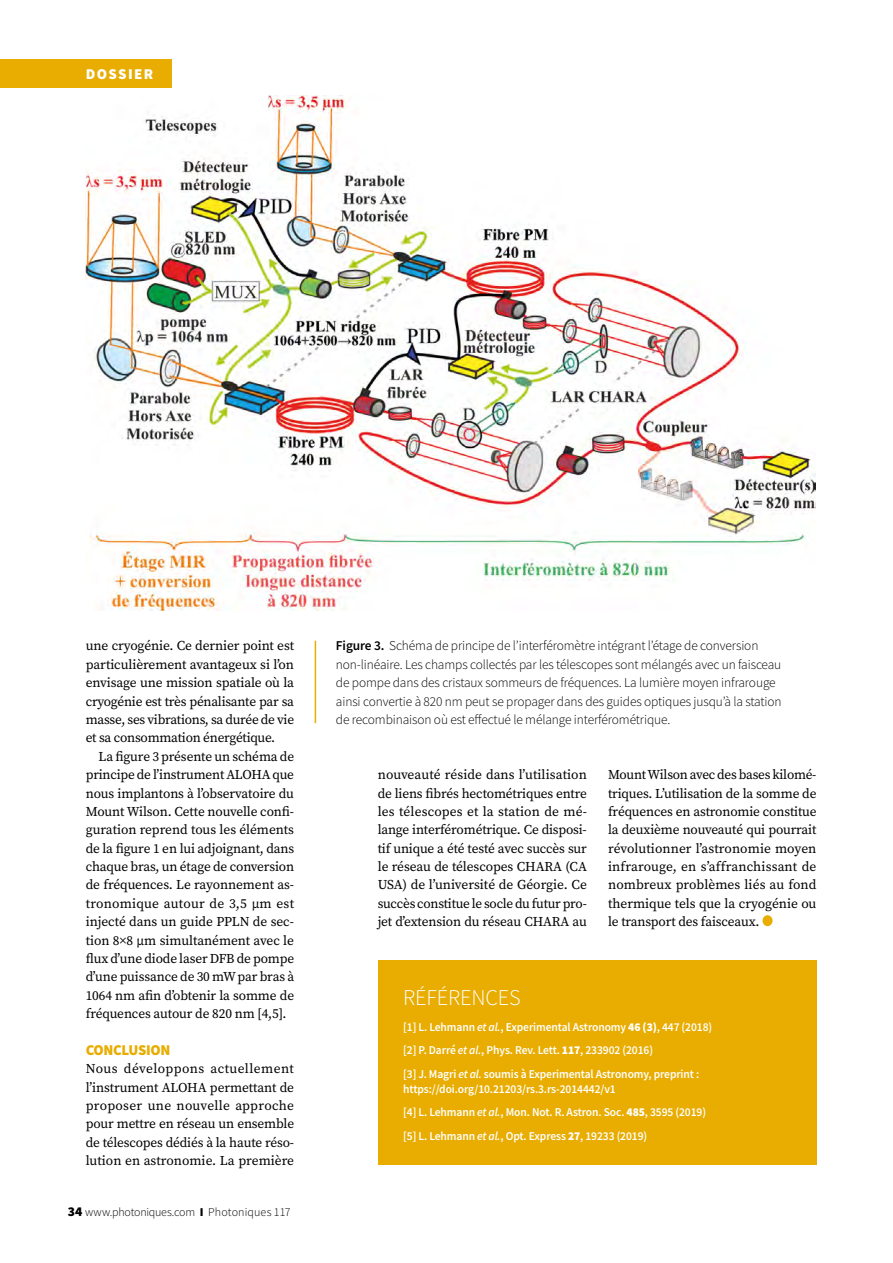
<style>
.page{position:relative;width:893px;height:1263px;background:#fff}
.page>*{position:absolute;margin:0;border:0;box-sizing:border-box;transform-origin:0 0}
.t1{font:300 22.5px "Source Sans Pro";letter-spacing:-.01em;color:#fff}
.t2{font:900 15px "Source Sans Pro";letter-spacing:-.02em;color:#e8ad00}
.t3{font:900 15px "Source Sans Pro";letter-spacing:.09em;color:#fff}
.t4{font:13.5px/18.3px "Source Serif Pro";letter-spacing:-.01em;color:#000;text-align:justify}
.t5{font:300 13.5px/18.3px "Source Sans Pro";letter-spacing:-.01em;color:#000}
.t6{font:600 12px/23.5px "Source Sans Pro";letter-spacing:-.01em;color:#fff;scale:.96 1}
.t7{font:300 12px "Source Sans Pro";letter-spacing:-.005em;color:#000}
.s1{font-weight:900;font-size:13.5px}
.s2{font-weight:900}
.s3{font-weight:600}
.s4{font-style:italic}
</style>
<div class="page">
<div style="left:0;top:60px;width:171px;height:28px;background:#e8ad00"></div>
<img style="left:85px;top:96px;width:730px;height:515px">
<div style="left:762px;top:915px;width:10px;height:11px;background:#e8ad00;border-radius:50%"></div>
<hr style="left:315px;top:641px;width:1px;height:82px;background:#e8ad00">
<div style="left:378px;top:960px;width:438px;height:205px;background:#e8ad00"></div>
<p class="t3" style="left:86px;top:64px;width:69px">DOSSIER</p>
<p class="t4" style="left:86px;top:637px;width:210px">une cryogénie. Ce dernier point est particulièrement avantageux si l’on envisage une mission spatiale où la cryogénie est très pénalisante par sa masse, ses vibrations, sa durée de vie et sa consommation énergétique.</p>
<p class="t4" style="left:86px;top:747px;width:210px;text-indent:13px">La figure 3 présente un schéma de principe de l’instrument ALOHA que nous implantons à l’observatoire du Mount Wilson. Cette nouvelle confi&shy;guration reprend tous les éléments de la figure 1 en lui adjoignant, dans chaque bras, un étage de conversion de fréquences. Le rayonnement as&shy;tronomique autour de 3,5 µm est injecté dans un guide PPLN de sec&shy;tion 8×8 µm simultanément avec le flux d’une diode laser DFB de pompe d’une puissance de 30 mW par bras à 1064 nm afin d’obtenir la somme de fréquences autour de 820 nm [4,5].</p>
<p class="t2" style="left:86px;top:1039px;width:86px">CONCLUSION</p>
<p class="t4" style="left:86px;top:1059px;width:210px">Nous développons actuellement l’instrument ALOHA permettant de proposer une nouvelle approche pour mettre en réseau un ensemble de télescopes dédiés à la haute réso&shy;lution en astronomie. La première</p>
<p class="t7" style="left:68px;top:1205px;width:224px"><span class="s1">34</span> www.photoniques.com <span class="s2">I</span> Photoniques 117</p>
<p class="t5" style="left:336px;top:637px;width:447px"><span class="s3">Figure 3.</span> Schéma de principe de l’interféromètre intégrant l’étage de conversion non-linéaire. Les champs collectés par les télescopes sont mélangés avec un faisceau de pompe dans des cristaux sommeurs de fréquences. La lumière moyen infrarouge ainsi convertie à 820 nm peut se propager dans des guides optiques jusqu’à la station de recombinaison où est effectué le mélange interférométrique.</p>
<p class="t4" style="left:378px;top:765px;width:211px">nouveauté réside dans l’utilisation de liens fibrés hectométriques entre les télescopes et la station de mé&shy;lange interférométrique. Ce disposi&shy;tif unique a été testé avec succès sur le réseau de télescopes CHARA (CA USA) de l’université de Géorgie. Ce succès constitue le socle du futur pro&shy;jet d’extension du réseau CHARA au</p>
<p class="t4" style="left:608px;top:765px;width:210px">Mount Wilson avec des bases kilomé&shy;triques. L’utilisation de la somme de fréquences en astronomie constitue la deuxième nouveauté qui pourrait révolutionner l’astronomie moyen infrarouge, en s’affranchissant de nombreux problèmes liés au fond thermique tels que la cryogénie ou le transport des faisceaux.</p>
<h1 class="t1" style="left:403px;top:983px;width:119px">RÉFÉRENCES</h1>
<p class="t6" style="left:403px;top:1015px;width:323px">[1] L. Lehmann <span class="s4">et al.</span>, Experimental Astronomy <span class="s2">46 (3)</span>, 447 (2018) [2] P. Darré <span class="s4">et al.</span>, Phys. Rev. Lett. <span class="s2">117</span>, 233902 (2016)<br>[3] J. Magri <span class="s4">et al.</span> soumis à Experimental Astronomy, preprint :</p>
<p class="t6" style="left:403px;top:1077px;width:317px">https://doi.org/10.21203/rs.3.rs-2014442/v1<br>[4] L. Lehmann <span class="s4">et al.</span>, Mon. Not. R. Astron. Soc. <span class="s2">485</span>, 3595 (2019) [5] L. Lehmann <span class="s4">et al.</span>, Opt. Express <span class="s2">27</span>, 19233 (2019)</p>
</div>
